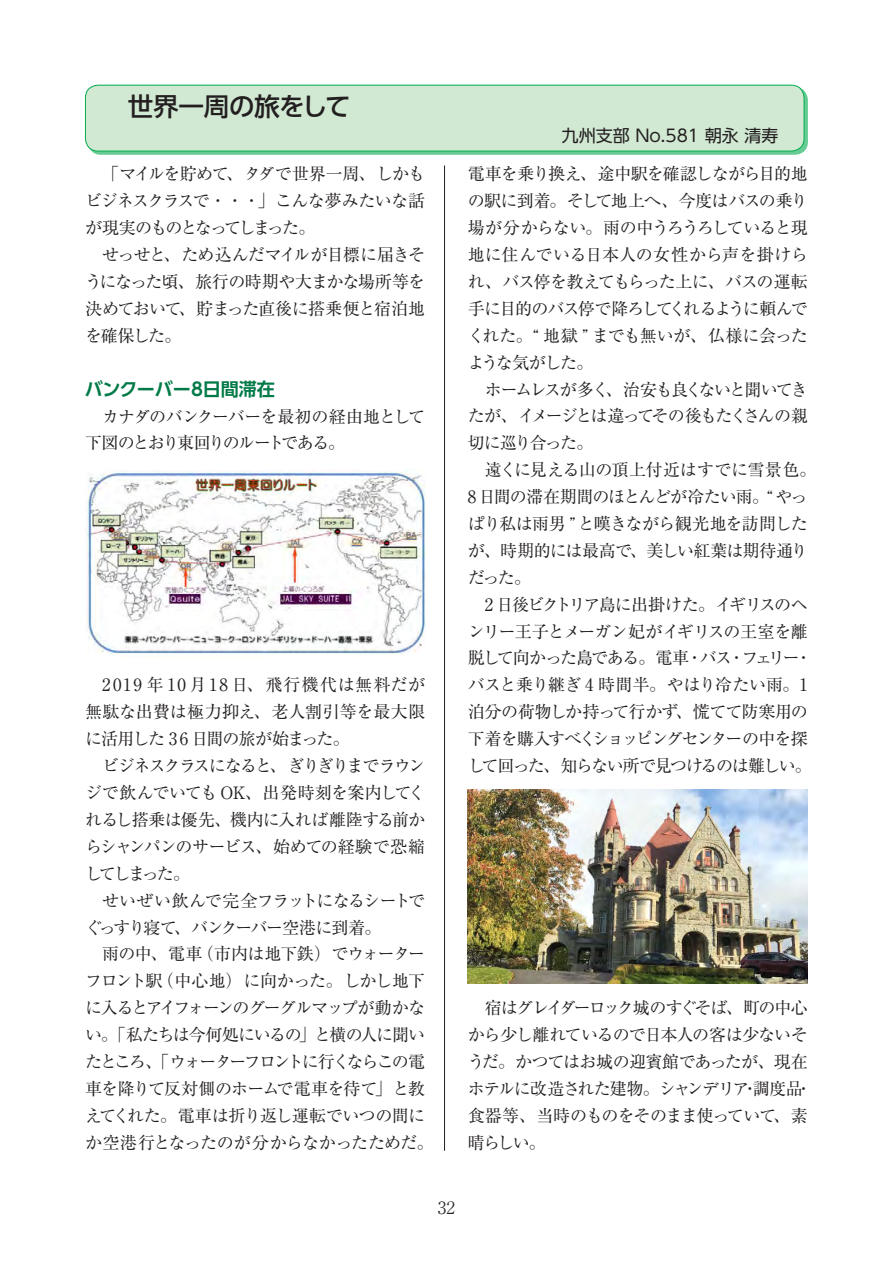
<style>
.page{position:relative;width:893px;height:1263px;background:#fff}
.page>*{position:absolute;margin:0;border:0;box-sizing:border-box;transform-origin:0 0}
.見出し_タイトル2{font:500 25.5px "UD Shin Go Pro";letter-spacing:-.01em;color:#231f20}
.本文見出し緑{font:700 18px "UD Shin Go Pro De";letter-spacing:-.005em;color:#017a47}
.本文{font:16.95px/26.8px "Ryumin Pr 6 N";letter-spacing:-.06em;color:#231f20;text-align:justify}
.本文-2{font:16.95px/26.8px "Ryumin Pr 6 N";letter-spacing:-.04em;color:#231f20}
.見出し_タイトル2-2{font:16.95px "UD Shin Go Pro";color:#231f20}
.t1{font:300 16.95px "Ryumin Pr 6 N";color:#231f20}
</style>
<div class="page">
<div style="left:88px;top:88px;width:720px;height:66px;background:#00ab4d;opacity:.6"></div>
<div style="left:85px;top:85px;width:719px;height:66px;background:#d1e9d3;border-radius:13px"></div>
<div style="left:85px;top:85px;width:719px;height:66px;border:1px solid #00ab4d;border-radius:13px"></div>
<hr style="left:444px;top:165px;width:1px;height:986px;background:#231f20">
<img style="left:85px;top:470px;width:340px;height:185px">
<img style="left:468px;top:789px;width:340px;height:194px">
<p class="見出し_タイトル2" style="left:128px;top:85px;width:224px">世界一周の旅をして</p>
<p class="本文" style="left:85px;top:160px;width:342px;text-indent:17px">「マイルを貯めて、タダで世界一周、しかもビジネスクラスで・・・」こんな夢みたいな話が現実のものとなってしまった。</p>
<p class="本文" style="left:85px;top:240px;width:342px;text-indent:17px">せっせと、ため込んだマイルが目標に届きそうになった頃、旅行の時期や大まかな場所等を決めておいて、貯まった直後に搭乗便と宿泊地を確保した。</p>
<p class="本文見出し緑" style="left:85px;top:374px;width:191px">バンクーバー8日間滞在</p>
<p class="本文" style="left:85px;top:402px;width:342px;text-indent:17px">カナダのバンクーバーを最初の経由地として下図のとおり東回りのルートである。</p>
<p class="本文" style="left:85px;top:671px;width:342px;text-indent:17px">2019 年 10 月18 日、飛行機代は無料だが無駄な出費は極力抑え、老人割引等を最大限に活用した 3 6 日間の旅が始まった。</p>
<p class="本文" style="left:85px;top:751px;width:342px;text-indent:17px">ビジネスクラスになると、ぎりぎりまでラウンジで飲んでいても OK、出発時刻を案内してくれるし搭乗は優先、機内に入れば離陸する前からシャンパンのサービス、始めての経験で恐縮してしまった。</p>
<p class="本文" style="left:85px;top:886px;width:342px;text-indent:17px">せいぜい飲んで完全フラットになるシートでぐっすり寝て、バンクーバー空港に到着。</p>
<p class="本文" style="left:85px;top:940px;width:350px;text-align:center">雨の中、電車（市内は地下鉄）でウォーター<br>フロント駅（中心地）に向かった。しかし地下に入るとアイフォーンのグーグルマップが動かない。「私たちは今何処にいるの」と横の人に聞いたところ、「ウォーターフロントに行くならこの電車を降りて反対側のホームで電車を待て」と教えてくれた。電車は折り返し運転でいつの間にか空港行となったのが分からなかったためだ。</p>
<p class="見出し_タイトル2-2" style="left:562px;top:122px;width:218px">九州支部 No.581 朝永 清寿</p>
<p class="本文" style="left:468px;top:160px;width:342px">電車を乗り換え、途中駅を確認しながら目的地の駅に到着。そして地上へ、今度はバスの乗り場が分からない。雨の中うろうろしていると現地に住んでいる日本人の女性から声を掛けられ、バス停を教えてもらった上に、バスの運転手に目的のバス停で降ろしてくれるように頼んでくれた。“ 地獄 ” までも無いが、仏様に会ったような気がした。</p>
<p class="本文" style="left:468px;top:375px;width:342px;text-indent:17px">ホームレスが多く、治安も良くないと聞いてきたが、イメージとは違ってその後もたくさんの親切に巡り合った。</p>
<p class="本文-2" style="left:468px;top:455px;width:350px;text-indent:17px">遠くに見える山の頂上付近はすでに雪景色。<br>8 日間の滞在期間のほとんどが冷たい雨。“ やっぱり私は雨男 ”と嘆きながら観光地を訪問したが、時期的には最高で、美しい紅葉は期待通りだった。</p>
<p class="本文" style="left:468px;top:590px;width:346px;text-align:left;text-indent:17px">2 日後ビクトリア島に出掛けた。イギリスのヘンリー王子とメーガン妃がイギリスの王室を離脱して向かった島である。電車・バス・フェリー・バスと乗り継ぎ 4 時間半。やはり冷たい雨。1泊分の荷物しか持って行かず、慌てて防寒用の下着を購入すべくショッピングセンターの中を探して回った、知らない所で見つけるのは難しい。</p>
<p class="本文" style="left:468px;top:993px;width:346px;text-align:left;text-indent:17px">宿はグレイダーロック城のすぐそば、町の中心から少し離れているので日本人の客は少ないそうだ。かつてはお城の迎賓館であったが、現在ホテルに改造された建物。シャンデリア・調度品・食器等、当時のものをそのまま使っていて、素晴らしい。</p>
<p class="t1" style="left:438px;top:1194px;width:19px">32</p>
</div>
